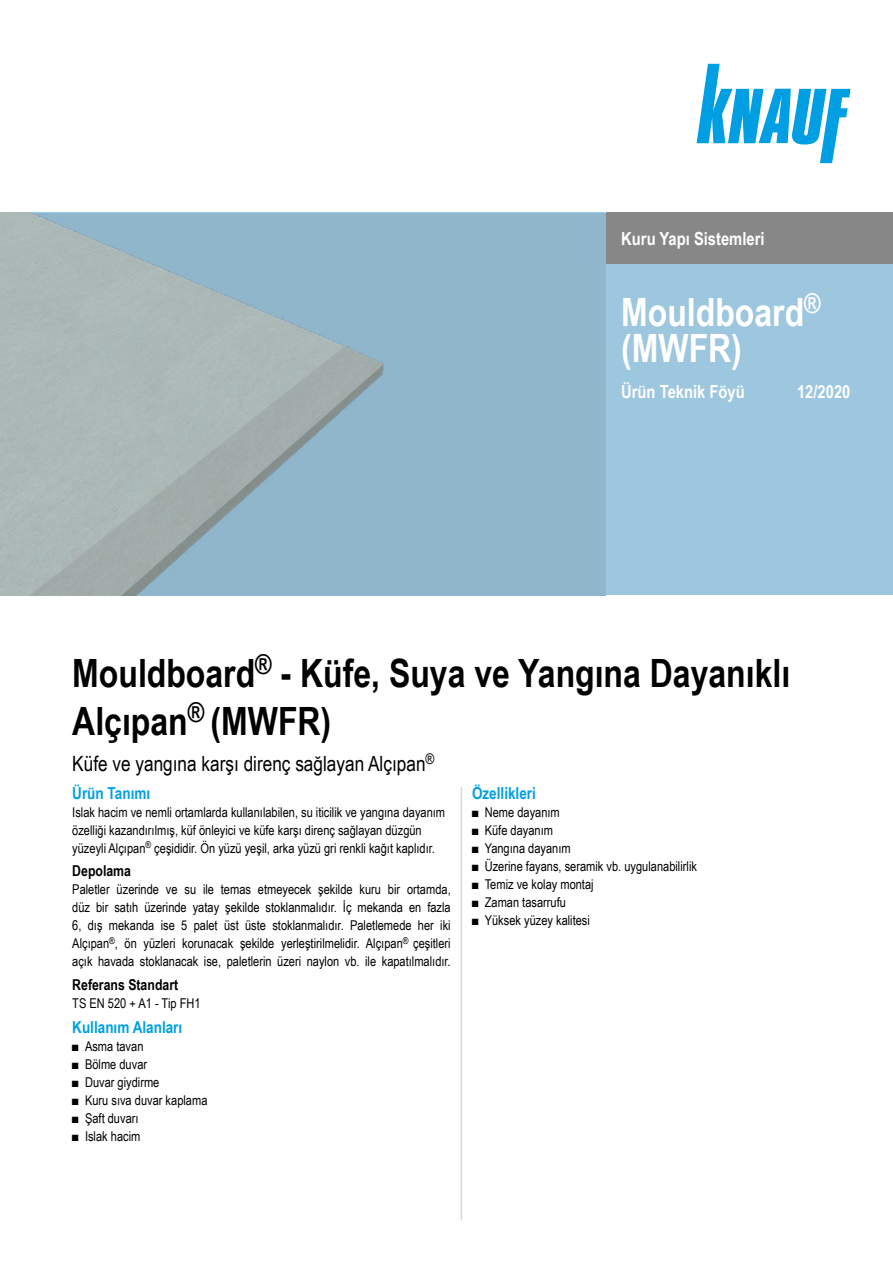
<style>
.page{position:relative;width:893px;height:1263px;background:#fff}
.page>*{position:absolute;margin:0;border:0;box-sizing:border-box;transform-origin:0 0}
.t1{font:700 39px/48px "Arial Narrow";color:#000}
.t2{font:700 39px/36.5px "Arial Narrow";color:#fff}
.t3{font:21px "Arial Narrow";color:#000}
.t4{font:700 18px "Arial Narrow";color:#fff}
.t5{font:700 16.5px "Arial Narrow";color:#009fe3}
.t6{font:700 15px "Arial Narrow";color:#000}
.t7{font:13.5px/18px "Arial Narrow";color:#000}
</style>
<div class="page">
<div style="left:606px;top:213px;width:287px;height:382px;background:#9dc7de"></div>
<div style="left:606px;top:213px;width:287px;height:51px;background:#878787"></div>
<svg style="left:697px;top:64px;width:153px;height:99px"></svg>
<div style="left:0;top:213px;width:606px;height:382px;background:#90b6cb"></div>
<img style="left:0;top:213px;width:384px;height:382px">
<hr style="left:461px;top:787px;width:1px;height:433px;background:#dadada">
<h3 class="t4" style="left:621px;top:225px;width:145px">Kuru Yapı Sistemleri</h3>
<h1 class="t2" style="left:621px;top:292px;width:201px">Mouldboard<sup>® </sup>(MWFR)</h1>
<h3 class="t4" style="left:621px;top:378px;width:125px">Ürün Teknik Föyü</h3>
<h3 class="t4" style="left:797px;top:378px;width:55px">12/2020</h3>
<h1 class="t1" style="left:72px;top:647px;width:719px">Mouldboard<sup>®</sup> - Küfe, Suya ve Yangına Dayanıklı<br>Alçıpan<sup>®</sup> (MWFR)</h1>
<h2 class="t3" style="left:72px;top:748px;width:364px">Küfe ve yangına karşı direnç sağlayan Alçıpan<sup>®</sup></h2>
<p class="t5" style="left:72px;top:780px;width:79px">Ürün Tanımı</p>
<p class="t7" style="left:72px;top:802px;width:374px">Islak hacim ve nemli ortamlarda kullanılabilen, su iticilik ve yangına dayanım özelliği kazandırılmış, küf önleyici ve küfe karşı direnç sağlayan düzgün yüzeyli Alçıpan<sup>®</sup> çeşididir. Ön yüzü yeşil, arka yüzü gri renkli kağıt kaplıdır.</p>
<p class="t6" style="left:72px;top:859px;width:60px">Depolama</p>
<p class="t7" style="left:72px;top:880px;width:380px;text-align:justify">Paletler üzerinde ve su ile temas etmeyecek şekilde kuru bir ortamda, düz bir satıh üzerinde yatay şekilde stoklanmalıdır. İç mekanda en fazla 6, dış mekanda ise 5 palet üst üste stoklanmalıdır. Paletlemede her iki Alçıpan<sup>®</sup>, ön yüzleri korunacak şekilde yerleştirilmelidir. Alçıpan<sup>®</sup> çeşitleri açık havada stoklanacak ise, paletlerin üzeri naylon vb. ile kapatılmalıdır.</p>
<p class="t6" style="left:72px;top:973px;width:107px">Referans Standart</p>
<p class="t7" style="left:72px;top:993px;width:130px">TS EN 520 + A1 - Tip FH1</p>
<p class="t5" style="left:72px;top:1015px;width:112px">Kullanım Alanları</p>
<p class="t7" style="left:72px;top:1037px;width:73px">■ Asma tavan</p>
<p class="t7" style="left:72px;top:1055px;width:76px">■ Bölme duvar</p>
<p class="t7" style="left:72px;top:1073px;width:89px">■ Duvar giydirme</p>
<p class="t7" style="left:72px;top:1091px;width:137px">■ Kuru sıva duvar kaplama</p>
<p class="t7" style="left:72px;top:1109px;width:68px">■ Şaft duvarı</p>
<p class="t7" style="left:72px;top:1127px;width:70px">■ Islak hacim</p>
<p class="t5" style="left:472px;top:780px;width:65px">Özellikleri</p>
<p class="t7" style="left:472px;top:802px;width:89px">■ Neme dayanım</p>
<p class="t7" style="left:472px;top:820px;width:83px">■ Küfe dayanım</p>
<p class="t7" style="left:472px;top:838px;width:100px">■ Yangına dayanım</p>
<p class="t7" style="left:472px;top:856px;width:227px">■ Üzerine fayans, seramik vb. uygulanabilirlik</p>
<p class="t7" style="left:472px;top:874px;width:123px">■ Temiz ve kolay montaj</p>
<p class="t7" style="left:472px;top:892px;width:95px">■ Zaman tasarrufu</p>
<p class="t7" style="left:472px;top:910px;width:119px">■ Yüksek yüzey kalitesi</p>
</div>
